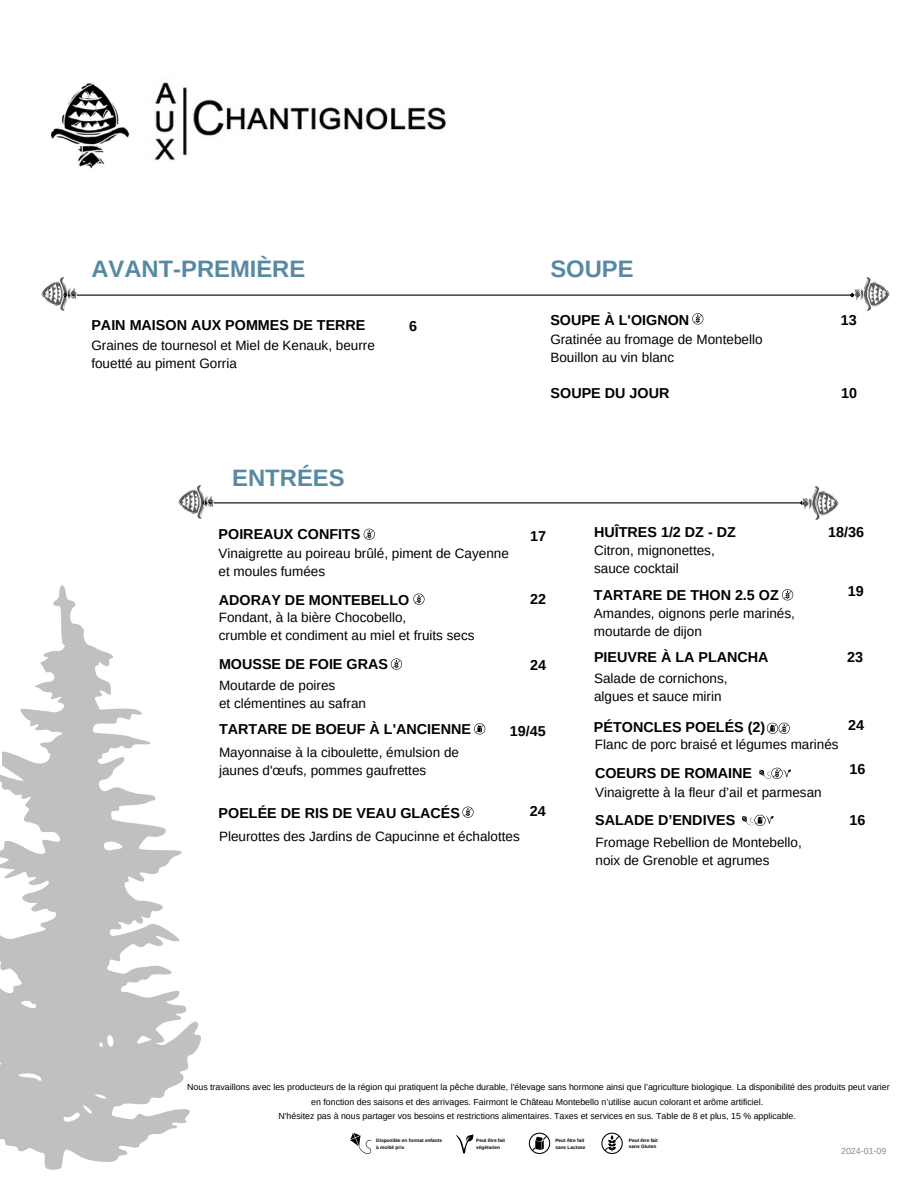
<style>
.page{position:relative;width:918px;height:1188px;background:#fff}
.page>*{position:absolute;margin:0;border:0;box-sizing:border-box;transform-origin:0 0}
.t1{font:700 23.85px "Arimo";color:#578aa2}
.t2{font:700 14.4px "Arimo";color:#000}
.t3{font:13.5px/18px "Arimo";color:#000}
.t4{font:8.85px/14.7px "Arimo";color:#000;text-align:center}
.t5{font:8.85px "Arimo";color:#8d8986}
.t6{font:700 4.8px/6.3px "Arimo";color:#000}
</style>
<div class="page">
<hr style="left:67px;top:295px;width:784px;height:1px;background:#000">
<svg style="left:849px;top:293px;width:5px;height:5px"></svg>
<hr style="left:206px;top:502px;width:595px;height:1px;background:#000">
<svg style="left:799px;top:500px;width:4px;height:5px"></svg>
<img style="left:41px;top:277px;width:35px;height:34px">
<img style="left:178px;top:485px;width:35px;height:34px">
<img style="left:803px;top:486px;width:36px;height:34px">
<img style="left:854px;top:277px;width:36px;height:34px">
<svg style="left:0;top:585px;width:201px;height:585px;fill:#c0c0c0"></svg>
<img style="left:154px;top:82px;width:293px;height:79px">
<img style="left:50px;top:83px;width:80px;height:86px">
<svg style="left:350px;top:1133px;width:21px;height:21px"></svg>
<svg style="left:601px;top:1133px;width:22px;height:21px"></svg>
<svg style="left:529px;top:1133px;width:21px;height:21px"></svg>
<svg style="left:456px;top:1134px;width:18px;height:20px"></svg>
<svg style="left:759px;top:768px;width:32px;height:11px"></svg>
<svg style="left:692px;top:313px;width:11px;height:11px"></svg>
<svg style="left:364px;top:529px;width:11px;height:11px"></svg>
<svg style="left:413px;top:594px;width:12px;height:11px"></svg>
<svg style="left:391px;top:659px;width:11px;height:11px"></svg>
<svg style="left:474px;top:723px;width:11px;height:11px"></svg>
<svg style="left:462px;top:807px;width:12px;height:11px"></svg>
<svg style="left:782px;top:589px;width:11px;height:11px"></svg>
<svg style="left:767px;top:723px;width:23px;height:11px"></svg>
<svg style="left:742px;top:815px;width:32px;height:11px"></svg>
<p class="t1" style="left:91px;top:255px;width:215px">AVANT-PREMIÈRE</p>
<p class="t2" style="left:91px;top:317px;width:276px">PAIN MAISON AUX POMMES DE TERRE</p>
<p class="t2" style="left:409px;top:318px;width:9px">6</p>
<p class="t3" style="left:91px;top:336px;width:285px">Graines de tournesol et Miel de Kenauk, beurre fouetté au piment Gorria</p>
<p class="t1" style="left:550px;top:255px;width:85px">SOUPE</p>
<p class="t2" style="left:550px;top:312px;width:140px">SOUPE À L'OIGNON</p>
<p class="t3" style="left:550px;top:330px;width:214px">Gratinée au fromage de Montebello</p>
<p class="t3" style="left:550px;top:348px;width:125px">Bouillon au vin blanc</p>
<p class="t2" style="left:841px;top:312px;width:17px">13</p>
<p class="t2" style="left:551px;top:385px;width:120px">SOUPE DU JOUR</p>
<p class="t2" style="left:841px;top:385px;width:17px">10</p>
<p class="t1" style="left:232px;top:464px;width:114px">ENTRÉES</p>
<p class="t2" style="left:219px;top:526px;width:143px">POIREAUX CONFITS</p>
<p class="t2" style="left:530px;top:528px;width:17px">17</p>
<p class="t2" style="left:594px;top:524px;width:143px">HUÎTRES 1/2 DZ - DZ</p>
<p class="t2" style="left:828px;top:524px;width:37px">18/36</p>
<p class="t3" style="left:219px;top:545px;width:292px">Vinaigrette au poireau brûlé, piment de Cayenne</p>
<p class="t3" style="left:219px;top:563px;width:108px">et moules fumées</p>
<p class="t3" style="left:594px;top:541px;width:122px">Citron, mignonettes, sauce cocktail</p>
<p class="t2" style="left:219px;top:592px;width:192px">ADORAY DE MONTEBELLO</p>
<p class="t2" style="left:530px;top:591px;width:17px">22</p>
<p class="t2" style="left:594px;top:587px;width:186px">TARTARE DE THON 2.5 OZ</p>
<p class="t2" style="left:848px;top:583px;width:17px">19</p>
<p class="t3" style="left:219px;top:608px;width:189px">Fondant, à la bière Chocobello,</p>
<p class="t3" style="left:219px;top:626px;width:257px">crumble et condiment au miel et fruits secs</p>
<p class="t3" style="left:594px;top:604px;width:203px">Amandes, oignons perle marinés,</p>
<p class="t3" style="left:594px;top:622px;width:110px">moutarde de dijon</p>
<p class="t2" style="left:219px;top:656px;width:170px">MOUSSE DE FOIE GRAS</p>
<p class="t3" style="left:219px;top:676px;width:118px">Moutarde de poires</p>
<p class="t3" style="left:219px;top:694px;width:148px">et clémentines au safran</p>
<p class="t2" style="left:530px;top:657px;width:17px">24</p>
<p class="t2" style="left:594px;top:649px;width:176px">PIEUVRE À LA PLANCHA</p>
<p class="t2" style="left:847px;top:649px;width:17px">23</p>
<p class="t3" style="left:594px;top:669px;width:135px">Salade de cornichons,</p>
<p class="t3" style="left:594px;top:687px;width:129px">algues et sauce mirin</p>
<p class="t2" style="left:219px;top:721px;width:254px">TARTARE DE BOEUF À L'ANCIENNE</p>
<p class="t3" style="left:219px;top:743px;width:242px">Mayonnaise à la ciboulette, émulsion de</p>
<p class="t3" style="left:219px;top:761px;width:209px">jaunes d'œufs, pommes gaufrettes</p>
<p class="t2" style="left:219px;top:804px;width:243px">POELÉE DE RIS DE VEAU GLACÉS</p>
<p class="t2" style="left:510px;top:723px;width:37px">19/45</p>
<p class="t2" style="left:530px;top:803px;width:17px">24</p>
<p class="t3" style="left:219px;top:828px;width:302px">Pleurottes des Jardins de Capucinne et échalottes</p>
<p class="t2" style="left:594px;top:719px;width:173px">PÉTONCLES POELÉS (2)</p>
<p class="t3" style="left:595px;top:735px;width:245px">Flanc de porc braisé et légumes marinés</p>
<p class="t2" style="left:595px;top:765px;width:158px">COEURS DE ROMAINE</p>
<p class="t3" style="left:595px;top:783px;width:228px">Vinaigrette à la fleur d’ail et parmesan</p>
<p class="t2" style="left:595px;top:812px;width:142px">SALADE D’ENDIVES</p>
<p class="t3" style="left:596px;top:833px;width:208px">Fromage Rebellion de Montebello,</p>
<p class="t3" style="left:596px;top:851px;width:176px">noix de Grenoble et agrumes</p>
<p class="t2" style="left:848px;top:717px;width:17px">24</p>
<p class="t2" style="left:849px;top:761px;width:17px">16</p>
<p class="t2" style="left:849px;top:812px;width:17px">16</p>
<p class="t4" style="left:187px;top:1080px;width:704px">Nous travaillons avec les producteurs de la région qui pratiquent la pêche durable, l’élevage sans hormone ainsi que l’agriculture biologique. La disponibilité des produits peut varier en fonction des saisons et des arrivages. Fairmont le Château Montebello n’utilise aucun colorant et arôme artificiel.</p>
<p class="t4" style="left:279px;top:1109px;width:519px">N'hésitez pas à nous partager vos besoins et restrictions alimentaires. Taxes et services en sus. Table de 8 et plus, 15 % applicable.</p>
<p class="t6" style="left:376px;top:1138px;width:67px">Disponible en format enfants à moitié prix</p>
<p class="t6" style="left:476px;top:1138px;width:30px">Peut être fait</p>
<p class="t6" style="left:476px;top:1144px;width:25px">végétarien</p>
<p class="t6" style="left:555px;top:1138px;width:30px">Peut être fait</p>
<p class="t6" style="left:555px;top:1144px;width:32px">sans Lactose</p>
<p class="t6" style="left:629px;top:1137px;width:30px">Peut être fait</p>
<p class="t6" style="left:629px;top:1144px;width:29px">sans Gluten</p>
<p class="t5" style="left:841px;top:1146px;width:47px">2024-01-09</p>
</div>
